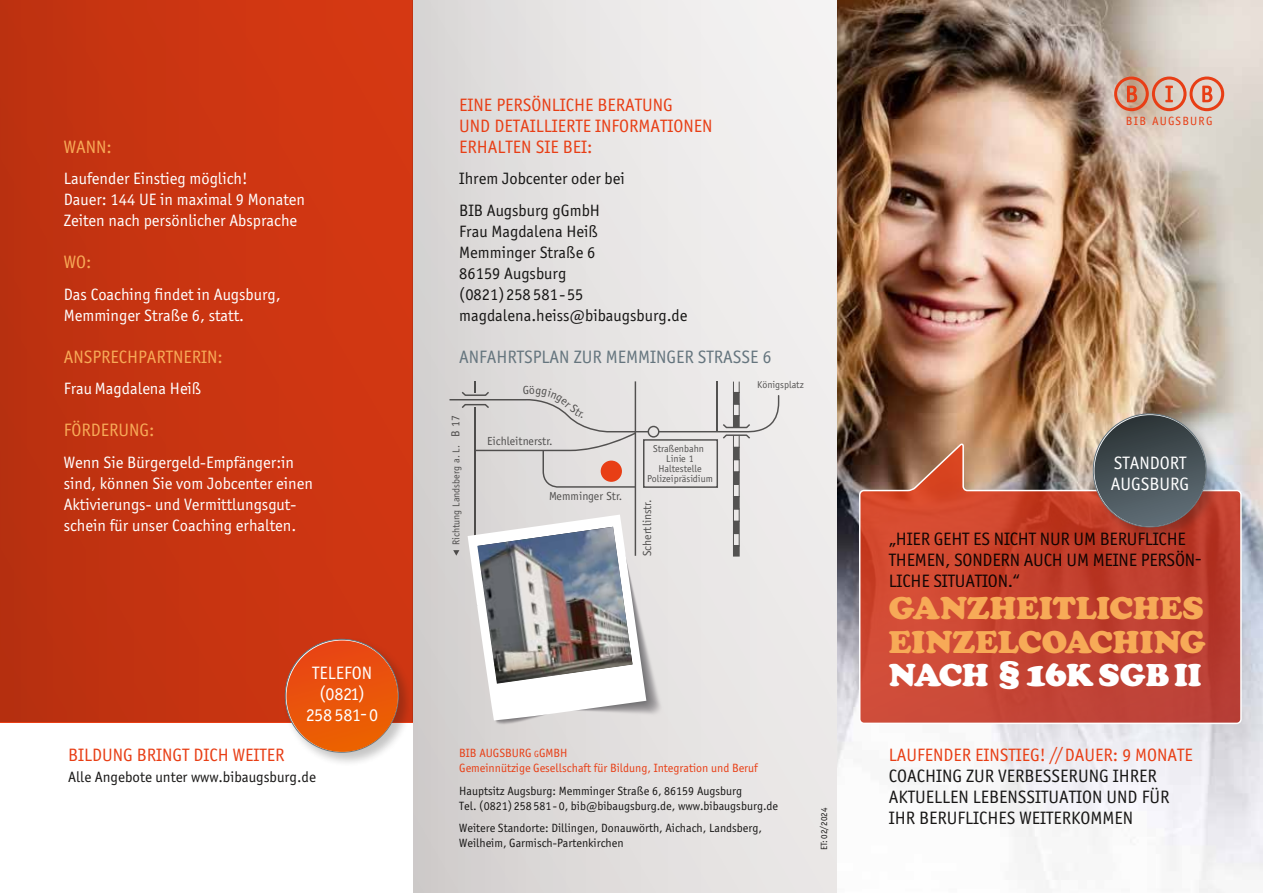
<style>
.page{position:relative;width:1263px;height:893px;background:#fff}
.page>*{position:absolute;margin:0;border:0;box-sizing:border-box;transform-origin:0 0}
.t1{font:31.2px/33.5px "Cooper Black LT Pro";color:#f7aa57;text-align:justify}
.t2{font:18px/21px "Officina Sans ITC Pro";color:#181716}
.t3{font:18px/21px "Officina Sans ITC Pro";color:#e83e15}
.t4{font:18px/21px "Officina Sans ITC Pro";color:#fff;text-align:center}
.t5{font:18px "Officina Sans ITC Pro";color:#f7aa57}
.t6{font:18px "Officina Sans ITC Pro";color:#65757e}
.t7{font:16.5px/21px "Officina Sans ITC Pro";color:#fff}
.t8{font:16.5px/21px "Officina Sans ITC Pro";color:#181716}
.t9{font:15px "Officina Sans ITC Pro";color:#181716}
.t10{font:12px/15px "Officina Sans ITC Pro";color:#181716}
.t11{font:12px/15px "Officina Sans ITC Pro";color:#e83e15}
.t12{font:12px "Officina Sans";letter-spacing:.1em;color:#e83e15}
.t13{font:11.7px "Officina Sans";color:#181716}
.t14{font:10.05px/10.1px "Officina Sans";color:#181716;text-align:center}
.t15{font:9px "Officina Sans ITC Pro";color:#181716}
.s1{font-size:9px}
.s2{color:#fff}
.s3{font-size:34.2px;color:#fff}
</style>
<div class="page">
<div style="left:412px;top:0;width:426px;height:893px;background:linear-gradient(to right,#d6d3d2,#f3f1f1)"></div>
<svg style="left:449px;top:381px;width:330px;height:175px;fill:#e6e3e2"></svg>
<div style="left:601px;top:461px;width:21px;height:21px;background:#e83e15;border-radius:50%"></div>
<svg style="left:468px;top:515px;width:196px;height:211px"></svg>
<img style="left:477px;top:527px;width:155px;height:157px">
<img style="left:838px;top:0;width:425px;height:893px">
<svg style="left:1114px;top:77px;width:110px;height:34px"></svg>
<svg style="left:858px;top:444px;width:384px;height:281px"></svg>
<div style="left:0;top:0;width:412px;height:723px;background:linear-gradient(to right,#bb3110,#d53812)"></div>
<div style="left:283px;top:637px;width:130px;height:130px;background:#181716;opacity:.25"></div>
<div style="left:286px;top:640px;width:112px;height:112px;background:linear-gradient(to bottom,#e8491b,#eb6201);border-radius:56px"></div>
<div style="left:1091px;top:411px;width:130px;height:130px;background:#181716;opacity:.25"></div>
<div style="left:1094px;top:415px;width:112px;height:111px;background:linear-gradient(to bottom,#31393b,#5f6d76);border-radius:56px"></div>
<div style="left:529px;top:386px;width:54px;height:32px;background:#e2dfde"></div>
<p class="t5" style="left:64px;top:136px;width:49px">WANN:</p>
<p class="t7" style="left:64px;top:168px;width:243px">Laufender Einstieg möglich!<br>Dauer: 144 UE in maximal 9 Monaten<br>Zeiten nach persönlicher Absprache</p>
<p class="t5" style="left:64px;top:251px;width:29px">WO:</p>
<p class="t7" style="left:64px;top:283px;width:218px">Das Coaching findet in Augsburg,<br>Memminger Straße 6, statt.</p>
<p class="t5" style="left:64px;top:346px;width:161px">ANSPRECHPARTNERIN:</p>
<p class="t7" style="left:64px;top:378px;width:139px">Frau Magdalena Heiß</p>
<p class="t5" style="left:64px;top:419px;width:92px">FÖRDERUNG:</p>
<p class="t7" style="left:64px;top:451px;width:251px">Wenn Sie Bürgergeld-Empfänger:in sind, können Sie vom Jobcenter einen Aktivierungs- und Vermittlungsgut&shy;schein für unser Coaching erhalten.</p>
<p class="t4" style="left:306px;top:662px;width:74px">TELEFON (0821)<br>258 581-0</p>
<p class="t3" style="left:68px;top:745px;width:218px">BILDUNG BRINGT DICH WEITER</p>
<p class="t9" style="left:68px;top:768px;width:249px">Alle Angebote unter www.bibaugsburg.de</p>
<p class="t3" style="left:459px;top:94px;width:255px">EINE PERSÖNLICHE BERATUNG<br>UND DETAILLIERTE INFORMATIONEN<br>ERHALTEN SIE BEI:</p>
<p class="t8" style="left:459px;top:163px;width:167px;line-height:31.5px">Ihrem Jobcenter oder bei<br>BIB Augsburg gGmbH</p>
<p class="t8" style="left:459px;top:220px;width:230px">Frau Magdalena Heiß<br>Memminger Straße 6<br>86159 Augsburg<br>(0821)258 581-55 magdalena.heiss@bibaugsburg.de</p>
<p class="t6" style="left:459px;top:346px;width:314px">ANFAHRTSPLAN ZUR MEMMINGER STRASSE 6</p>
<p class="t13" style="left:449px;top:437px;width:23px;rotate:-90deg">B 17</p>
<p class="t14" style="left:451px;top:545px;width:101px;rotate:-90deg">Richtung Landsberg a. L.</p>
<p class="t13" style="left:523px;top:383px;width:8px">G</p>
<p class="t13" style="left:487px;top:434px;width:67px">Eichleitnerstr.</p>
<p class="t13" style="left:549px;top:489px;width:75px">Memminger Str.</p>
<p class="t14" style="left:647px;top:444px;width:67px">Straßenbahn<br>Linie 1<br>Haltestelle<br>Polizeipräsidium</p>
<p class="t13" style="left:640px;top:556px;width:58px;rotate:-90deg">Schertlinstr.</p>
<p class="t14" style="left:757px;top:379px;width:48px">Königsplatz</p>
<p class="t11" style="left:459px;top:745px;width:300px">BIB AUGSBURG <span class="s1">G</span>GMBH<br>Gemeinnützige Gesellschaft für Bildung, Integration und Beruf</p>
<p class="t10" style="left:459px;top:783px;width:320px">Hauptsitz Augsburg: Memminger Straße 6, 86159 Augsburg<br>Tel. (0821) 258 581- 0, bib@bibaugsburg.de, www.bibaugsburg.de</p>
<p class="t10" style="left:459px;top:820px;width:304px">Weitere Standorte: Dillingen, Donauwörth, Aichach, Landsberg,<br>Weilheim, Garmisch-Partenkirchen</p>
<p class="t15" style="left:819px;top:850px;width:44px;rotate:-90deg">ET: 02/2024</p>
<p class="t12" style="left:1126px;top:114px;width:88px">BIB AUGSBURG</p>
<p class="t4" style="left:1111px;top:452px;width:80px;text-align:left">STANDORT<br>AUGSBURG</p>
<p class="t2" style="left:889px;top:528px;width:314px">„HIER GEHT ES NICHT NUR UM BERUFLICHE<br>THEMEN, SONDERN AUCH UM MEINE PERSÖN-<br>LICHE SITUATION.“</p>
<h1 class="t1" style="left:889px;top:592px;width:319px">GANZHEITLICHES EINZELCOACHING <span class="s2">NACH §</span><span class="s3">16</span><span class="s2">K SGB II</span></h1>
<p class="t3" style="left:889px;top:745px;width:305px">LAUFENDER EINSTIEG! // DAUER: 9 MONATE</p>
<p class="t2" style="left:889px;top:766px;width:282px">COACHING ZUR VERBESSERUNG IHRER<br>AKTUELLEN LEBENSSITUATION UND FÜR<br>IHR BERUFLICHES WEITERKOMMEN</p>
</div>
